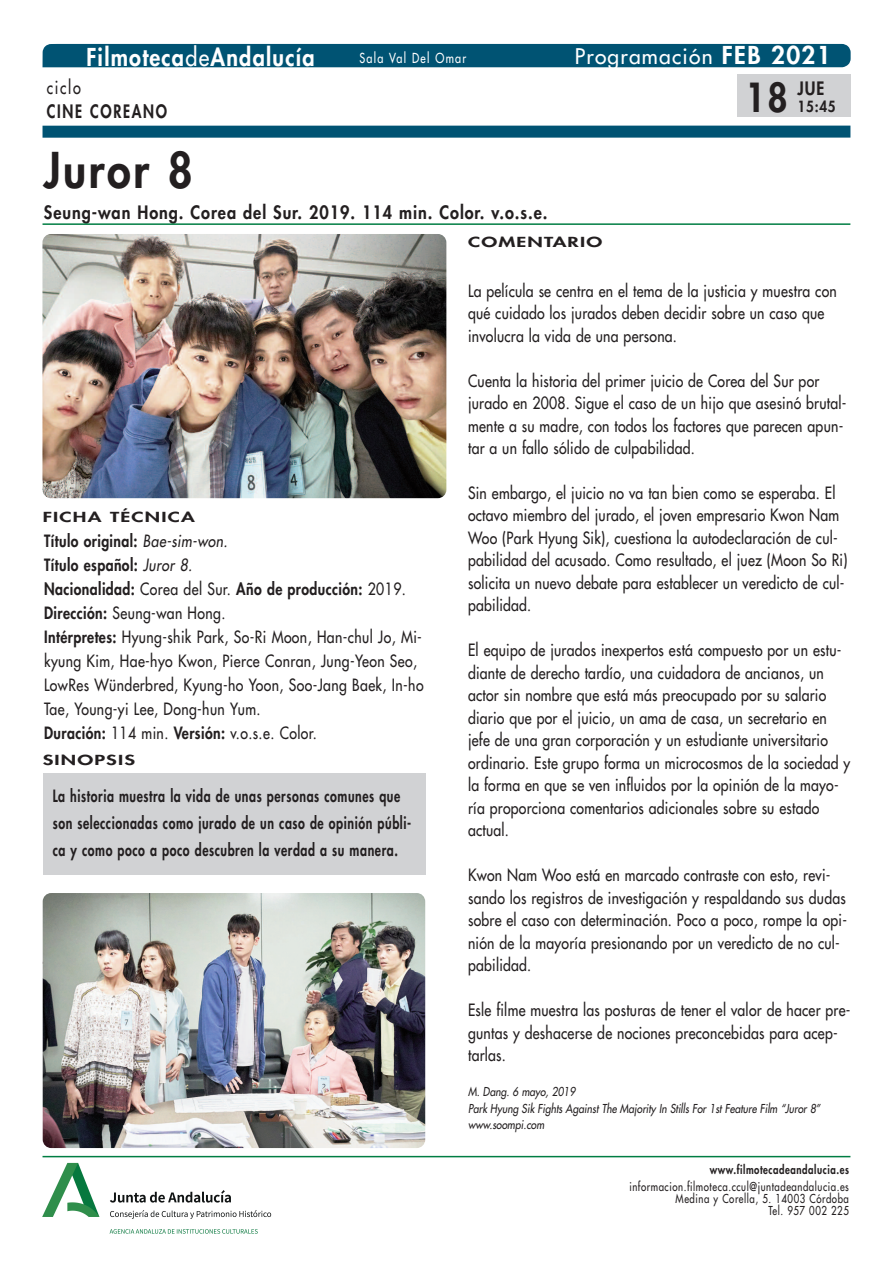
<style>
.page{position:relative;width:893px;height:1263px;background:#fff}
.page>*{position:absolute;margin:0;border:0;box-sizing:border-box;transform-origin:0 0}
.t1{font:800 48px "Futura LT";letter-spacing:.06em;color:#231f20;scale:.9 1}
.t2{font:800 39px "Futura LT";color:#231f20;scale:.9 1}
.t3{font:800 24px "Futura LT";letter-spacing:.06em;color:#fff;scale:.9 1}
.t4{font:21px "Futura LT";letter-spacing:.06em;color:#fff}
.t5{font:800 18px "Futura LT";letter-spacing:.06em;color:#231f20;scale:.9 1}
.t6{font:800 18px "Futura LT";letter-spacing:.115em;color:#231f20;scale:.8 1}
.t7{font:18px "Futura LT";letter-spacing:.115em;color:#231f20;scale:.8 1}
.t8{font:16.5px/22.5px "Futura LT";letter-spacing:.015em;color:#231f20;scale:.85 1}
.t9{font:800 16.5px/27px "Futura LT";letter-spacing:.045em;color:#231f20;scale:.75 1}
.t10{font:800 15px "Futura LT";color:#231f20;scale:.9 1}
.t11{font:800 13.5px "Futura LT";letter-spacing:.06em;color:#231f20;scale:1.5 1}
.t12{font:13.5px "Futura LT";letter-spacing:.115em;color:#fff;scale:.8 1}
.t13{font:italic 12px/16.4px "Futura LT";color:#231f20;scale:.85 1}
.t14{font:12px/12px "Futura LT";letter-spacing:.06em;color:#231f20;text-align:right;scale:.8 1}
.t15{font:800 12px "Futura LT";letter-spacing:.06em;color:#231f20;scale:.8 1}
.s1{font-weight:400}
.s2{font-weight:800;font-size:24px}
.s3{font-weight:800}
.s4{font-style:italic}
</style>
<div class="page">
<img style="left:42px;top:234px;width:404px;height:264px;border-radius:9px">
<img style="left:43px;top:893px;width:382px;height:255px;border-radius:9px">
<div style="left:43px;top:44px;width:808px;height:23px;background:#005373"></div>
<div style="left:43px;top:126px;width:807px;height:12px;background:#005373"></div>
<div style="left:43px;top:773px;width:382px;height:102px;background:#d1d2d4"></div>
<hr style="left:43px;top:223px;width:807px;height:2px;background:#007d43">
<hr style="left:43px;top:1156px;width:807px;height:1px;background:#007d43">
<div style="left:737px;top:74px;width:113px;height:43px;background:#d1d2d4"></div>
<img style="left:43px;top:1162px;width:229px;height:72px">
<h3 class="t3" style="left:86px;top:42px;width:255px">Filmoteca<span class="s1">de</span>Andalucía</h3>
<p class="t4" style="left:575px;top:43px;width:257px">Programación <span class="s2">FEB 2021</span></p>
<p class="t12" style="left:359px;top:49px;width:135px">Sala Val Del Omar</p>
<p class="t7" style="left:47px;top:76px;width:44px">ciclo</p>
<p class="t6" style="left:47px;top:100px;width:152px">CINE COREANO</p>
<h1 class="t1" style="left:44px;top:138px;width:167px">Juror 8</h1>
<p class="t5" style="left:44px;top:201px;width:561px">Seung-wan Hong. Corea del Sur. 2019. 114 min. Color. v.o.s.e.</p>
<p class="t11" style="left:468px;top:233px;width:91px">COMENTARIO</p>
<h2 class="t2" style="left:745px;top:71px;width:49px">18</h2>
<p class="t5" style="left:797px;top:77px;width:31px">JUE</p>
<p class="t10" style="left:797px;top:96px;width:44px">15:45</p>
<p class="t11" style="left:43px;top:508px;width:103px">FICHA TÉCNICA</p>
<p class="t8" style="left:44px;top:528px;width:448px;line-height:24px"><span class="s3">Título original:</span> <span class="s4">Bae-sim-won.<br></span><span class="s3">Título español:</span> <span class="s4">Juror 8.<br></span><span class="s3">Nacionalidad:</span> Corea del Sur. <span class="s3">Año de producción:</span> 2019.<br><span class="s3">Dirección:</span> Seung-wan Hong.<br><span class="s3">Intérpretes:</span> Hyung-shik Park, So-Ri Moon, Han-chul Jo, Mi&shy;kyung Kim, Hae-hyo Kwon, Pierce Conran, Jung-Yeon Seo, LowRes Wünderbred, Kyung-ho Yoon, Soo-Jang Baek, In-ho Tae, Young-yi Lee, Dong-hun Yum.<br><span class="s3">Duración:</span> 114 min. <span class="s3">Versión:</span> v.o.s.e. Color.</p>
<p class="t11" style="left:43px;top:750px;width:63px">SINOPSIS</p>
<p class="t9" style="left:53px;top:782px;width:480px">La historia muestra la vida de unas personas comunes que son seleccionadas como jurado de un caso de opinión públi&shy;ca y como poco a poco descubren la verdad a su manera.</p>
<p class="t8" style="left:468px;top:279px;width:435px">La película se centra en el tema de la justicia y muestra con qué cuidado los jurados deben decidir sobre un caso que involucra la vida de una persona.</p>
<p class="t8" style="left:468px;top:369px;width:447px">Cuenta la historia del primer juicio de Corea del Sur por jurado en 2008. Sigue el caso de un hijo que asesinó brutal&shy;mente a su madre, con todos los factores que parecen apun&shy;tar a un fallo sólido de culpabilidad.</p>
<p class="t8" style="left:468px;top:481px;width:448px">Sin embargo, el juicio no va tan bien como se esperaba. El octavo miembro del jurado, el joven empresario Kwon Nam Woo (Park Hyung Sik), cuestiona la autodeclaración de cul&shy;pabilidad del acusado. Como resultado, el juez (Moon So Ri) solicita un nuevo debate para establecer un veredicto de cul&shy;pabilidad.</p>
<p class="t8" style="left:468px;top:639px;width:451px">El equipo de jurados inexpertos está compuesto por un estu&shy;diante de derecho tardío, una cuidadora de ancianos, un actor sin nombre que está más preocupado por su salario diario que por el juicio, un ama de casa, un secretario en jefe de una gran corporación y un estudiante universitario ordinario. Este grupo forma un microcosmos de la sociedad y la forma en que se ven influidos por la opinión de la mayo&shy;ría proporciona comentarios adicionales sobre su estado actual.</p>
<p class="t8" style="left:468px;top:864px;width:447px">Kwon Nam Woo está en marcado contraste con esto, revi&shy;sando los registros de investigación y respaldando sus dudas sobre el caso con determinación. Poco a poco, rompe la opi&shy;nión de la mayoría presionando por un veredicto de no cul&shy;pabilidad.</p>
<p class="t8" style="left:468px;top:999px;width:451px">Esle filme muestra las posturas de tener el valor de hacer pre&shy;guntas y deshacerse de nociones preconcebidas para acep&shy;tarlas.</p>
<p class="t13" style="left:468px;top:1084px;width:416px">M. Dang. 6 mayo, 2019<br>Park Hyung Sik Fights Against The Majority In Stills For 1st Feature Film “Juror 8” www.soompi.com</p>
<p class="t15" style="left:710px;top:1162px;width:176px">www.filmotecadeandalucia.es</p>
<p class="t14" style="left:629px;top:1180px;width:276px">informacion.filmoteca.ccul@juntadeandalucia.es<br>Medina y Corella, 5. 14003 Córdoba<br>Tel. 957 002 225</p>
</div>
